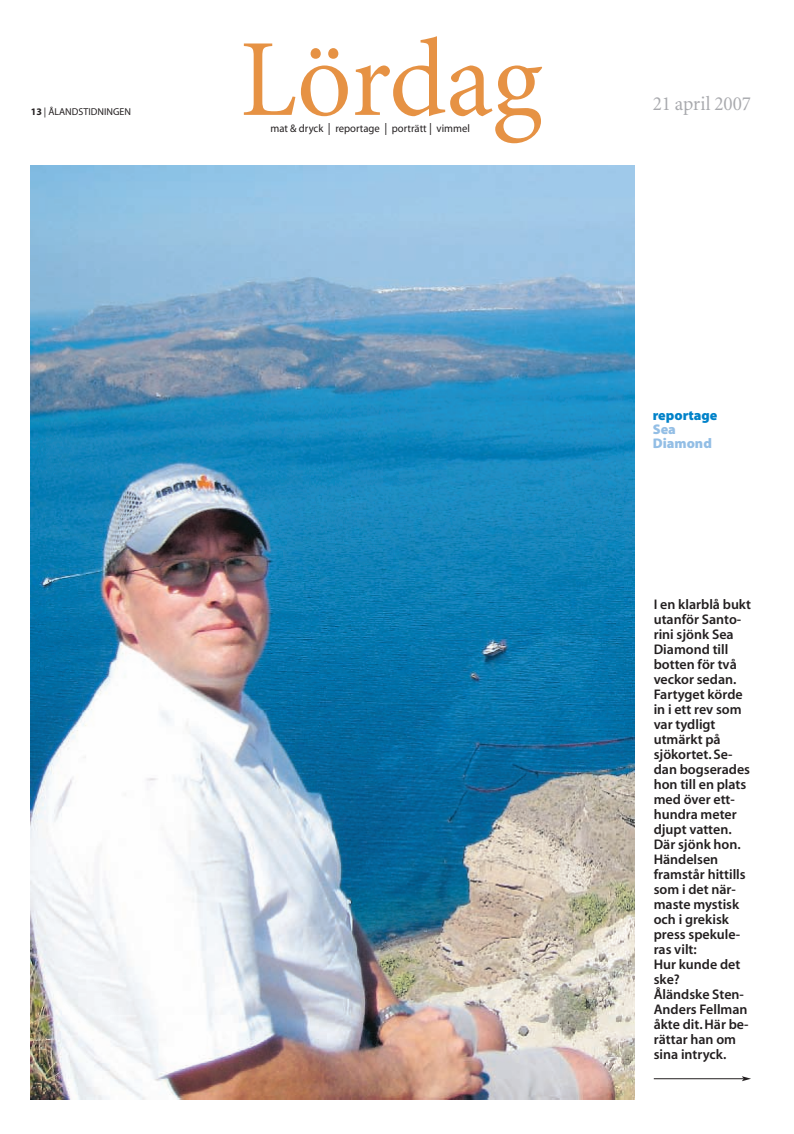
<style>
.page{position:relative;width:794px;height:1134px;background:#fff}
.page>*{position:absolute;margin:0;border:0;box-sizing:border-box;transform-origin:0 0}
.t1{font:110px "Minion MM 367 585 11";color:#e69244}
.t2{font:20px "Minion MM 367 585 11";color:#a8a9ad}
.t3{font:14px/15px "Myriad MM 565 600";color:#231f20}
.t4{font:14px/14px "Myriad MM 830 600";color:#93bee5}
.t5{font:14px "Myriad MM 830 600";color:#0082c9}
.t6{font:11px "Myriad MM 400 600";color:#231f20}
.t7{font:10px "Myriad MM 400 600";color:#231f20}
.s1{font-family:"Myriad MM 700 600"}
.s2{font-size:12px}
</style>
<div class="page">
<img style="left:31px;top:166px;width:603px;height:933px">
<hr style="left:654px;top:1078px;width:89px;height:1px;background:#231f20">
<svg style="left:742px;top:1076px;width:9px;height:5px"></svg>
<p class="t7" style="left:31px;top:108px;width:102px"><span class="s1">13</span> | ÅLANDSTIDNINGEN</p>
<h1 class="t1" style="left:240px;top:36px;width:303px">Lördag</h1>
<p class="t6" style="left:270px;top:124px;width:201px">mat &amp; dryck <span class="s2">|</span> reportage <span class="s2">|</span> porträtt <span class="s2">|</span> vimmel</p>
<h2 class="t2" style="left:652px;top:96px;width:100px">21 april 2007</h2>
<p class="t5" style="left:653px;top:410px;width:66px">reportage</p>
<p class="t4" style="left:653px;top:424px;width:61px">Sea<br>Diamond</p>
<p class="t3" style="left:654px;top:598px;width:99px">I en klarblå bukt utanför Santo&shy;rini sjönk Sea<br>Diamond till botten för två veckor sedan.<br>Fartyget körde in i ett rev som var tydligt utmärkt på sjökortet. Se&shy;dan bogserades hon till en plats med över ett&shy;hundra meter djupt vatten.<br>Där sjönk hon.<br>Händelsen framstår hittills som i det när&shy;maste mystisk och i grekisk press spekule&shy;ras vilt:<br>Hur kunde det ske?<br>Åländske Sten-<br>Anders Fellman åkte dit. Här be&shy;rättar han om sina intryck.</p>
</div>
